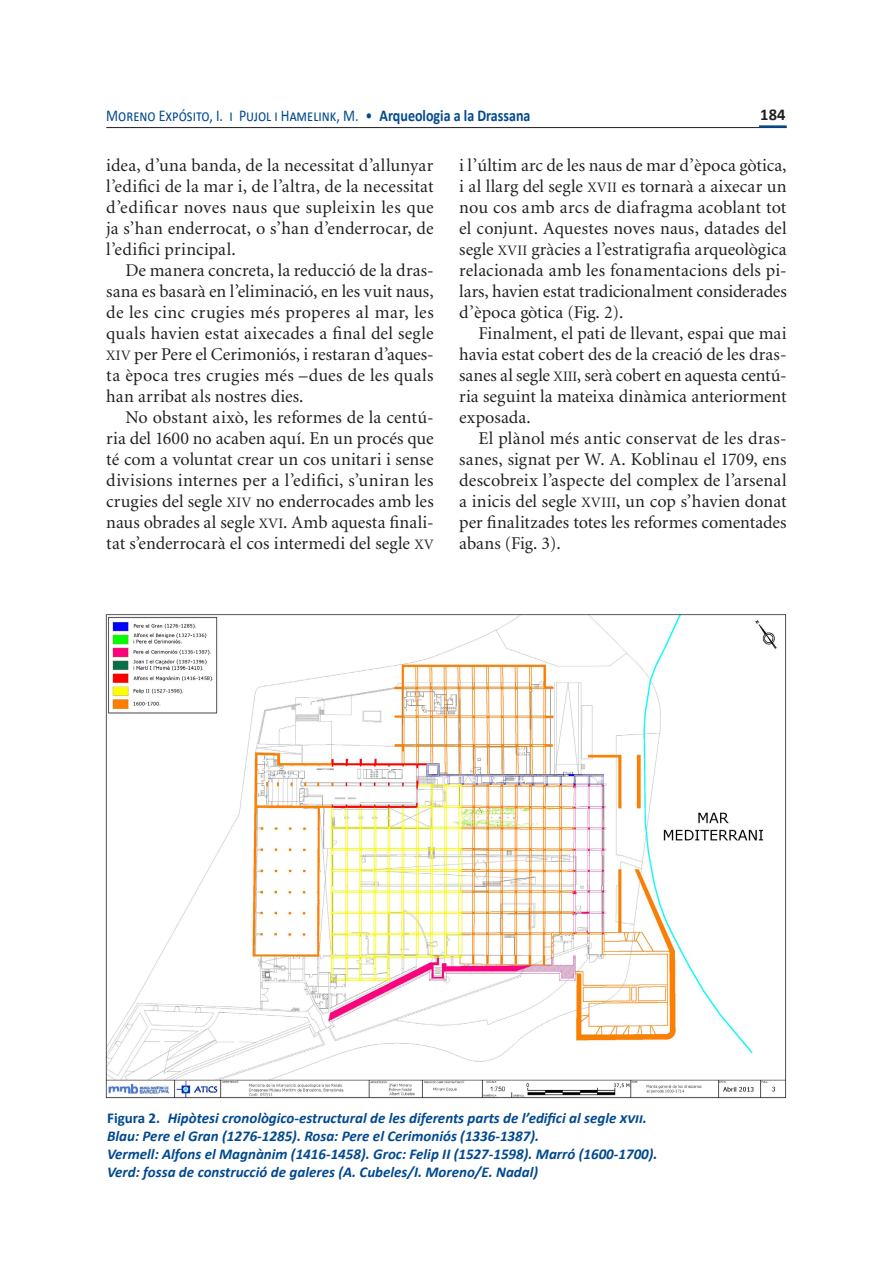
<style>
.page{position:relative;width:893px;height:1263px;background:#fff}
.page>*{position:absolute;margin:0;border:0;box-sizing:border-box;transform-origin:0 0}
.text_sagnat{font:18px/21px "Minion";color:#231f20;text-align:justify}
.t1{font:16.5px "Calibri";color:#014990;scale:.85 1}
.t2{font:700 16.5px "Calibri";color:#231f20}
.peu_foto{font:italic 700 15px/18px "Calibri";color:#014990}
.s1{font-weight:700}
.s2{font-family:"Minion Regular SC800";font-size:14.4px}
.s3{font-style:normal}
</style>
<div class="page">
<hr style="left:106px;top:127px;width:681px;height:1px;background:#231f20">
<hr style="left:759px;top:125px;width:28px;height:3px;background:#014990">
<img style="left:105px;top:614px;width:682px;height:485px">
<p class="t1" style="left:106px;top:105px;width:500px">Moreno Expósito, I. i Pujol i Hamelink, M. • <span class="s1">Arqueologia a la Drassana</span></p>
<p class="t2" style="left:760px;top:104px;width:27px">184</p>
<p class="text_sagnat" style="left:106px;top:155px;width:329px">idea, d’una banda, de la necessitat d’allunyar l’edifici de la mar i, de l’altra, de la necessitat d’edificar noves naus que supleixin les que ja s’han enderrocat, o s’han d’enderrocar, de l’edifici principal.</p>
<p class="text_sagnat" style="left:106px;top:260px;width:329px;text-indent:19px">De manera concreta, la reducció de la dras&shy;sana es basarà en l’eliminació, en les vuit naus, de les cinc crugies més properes al mar, les quals havien estat aixecades a final del segle <span class="s2">XIV</span> per Pere el Cerimoniós, i restaran d’aques&shy;ta època tres crugies més –dues de les quals han arribat als nostres dies.</p>
<p class="text_sagnat" style="left:106px;top:407px;width:329px;text-indent:19px">No obstant això, les reformes de la centú&shy;ria del 1600 no acaben aquí. En un procés que té com a voluntat crear un cos unitari i sense divisions internes per a l’edifici, s’uniran les crugies del segle <span class="s2">XIV</span> no enderrocades amb les naus obrades al segle <span class="s2">XVI</span>. Amb aquesta finali&shy;tat s’enderrocarà el cos intermedi del segle <span class="s2">XV</span></p>
<p class="text_sagnat" style="left:459px;top:155px;width:329px">i l’últim arc de les naus de mar d’època gòtica, i al llarg del segle <span class="s2">XVII</span> es tornarà a aixecar un nou cos amb arcs de diafragma acoblant tot el conjunt. Aquestes noves naus, datades del segle <span class="s2">XVII</span> gràcies a l’estratigrafia arqueològica relacionada amb les fonamentacions dels pi&shy;lars, havien estat tradicionalment considerades d’època gòtica (Fig. 2).</p>
<p class="text_sagnat" style="left:459px;top:323px;width:329px;text-indent:19px">Finalment, el pati de llevant, espai que mai havia estat cobert des de la creació de les dras&shy;sanes al segle <span class="s2">XIII</span>, serà cobert en aquesta centú&shy;ria seguint la mateixa dinàmica anteriorment exposada.</p>
<p class="text_sagnat" style="left:459px;top:428px;width:329px;text-indent:19px">El plànol més antic conservat de les dras&shy;sanes, signat per W. A. Koblinau el 1709, ens descobreix l’aspecte del complex de l’arsenal a inicis del segle <span class="s2">XVIII</span>, un cop s’havien donat per finalitzades totes les reformes comentades abans (Fig. 3).</p>
<p class="peu_foto" style="left:107px;top:1109px;width:552px"><span class="s3">Figura 2.</span> Hipòtesi cronològico-estructural de les diferents parts de l’edifici al segle xvii.<br>Blau: Pere el Gran (1276-1285). Rosa: Pere el Cerimoniós (1336-1387).<br>Vermell: Alfons el Magnànim (1416-1458). Groc: Felip II (1527-1598). Marró (1600-1700).<br>Verd: fossa de construcció de galeres (A. Cubeles/I. Moreno/E. Nadal)</p>
</div>
